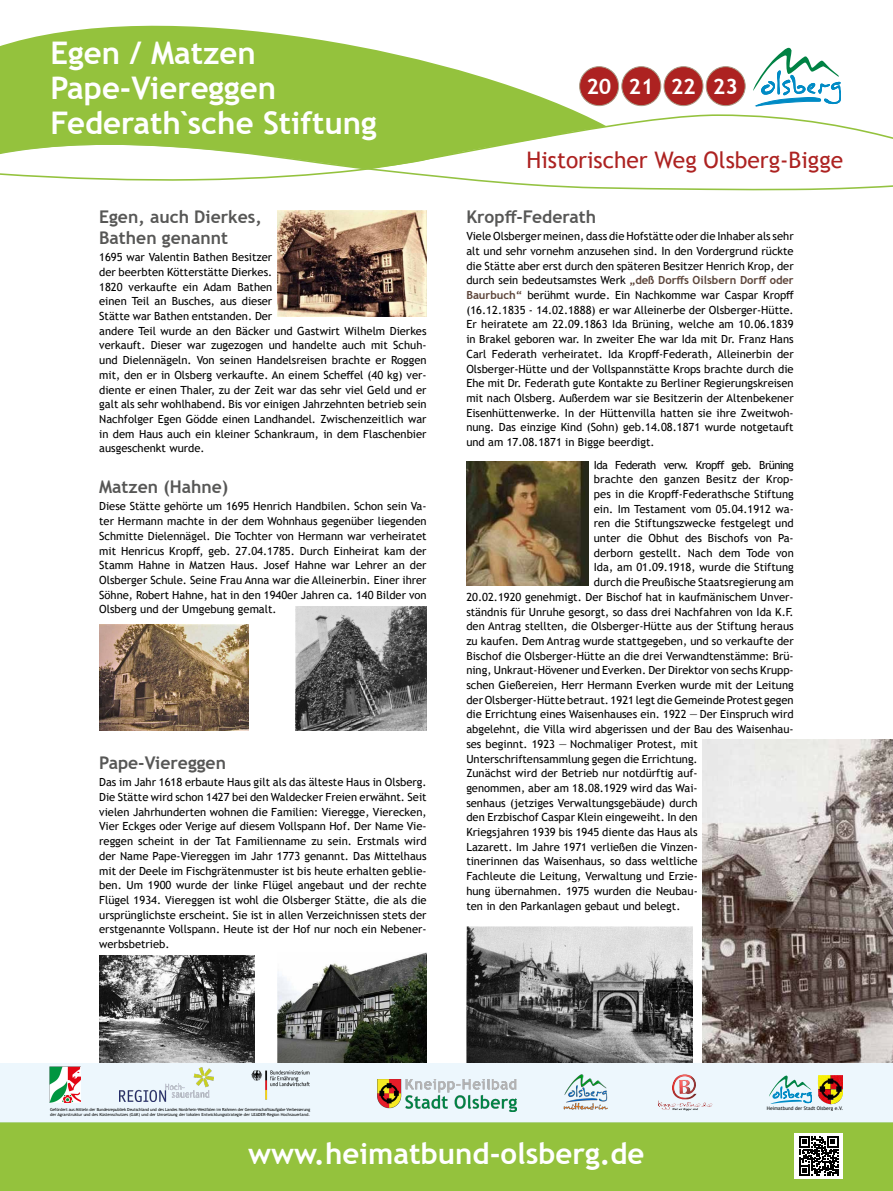
<style>
.page{position:relative;width:893px;height:1191px;background:#fff}
.page>*{position:absolute;margin:0;border:0;box-sizing:border-box;transform-origin:0 0}
.t1{font:700 31.15px/35.3px "Trebuchet MS";color:#fff}
.t2{font:700 29.4px "Trebuchet MS";color:#fff}
.t3{font:22.75px "Trebuchet MS";color:#ad2221}
.t4{font:700 21.35px "Trebuchet MS";color:#fff}
.t5{font:700 17.5px/21px "Trebuchet MS";color:#575756}
.t6{font:11.2px/14.7px "Trebuchet MS";color:#000;text-align:justify}
.t7{font:11.2px "Trebuchet MS";letter-spacing:-.05em;color:#000}
.t8{font:4.9px "Trebuchet MS";color:#000}
.t9{font:4.2px/5px "Trebuchet MS";letter-spacing:-.025em;color:#000}
.s1{font-weight:700;color:#5c4439}
</style>
<div class="page">
<div style="left:0;top:1122px;width:893px;height:69px;background:#94c23d"></div>
<svg style="left:0;top:25px;width:606px;height:89px;fill:#94c23d"></svg>
<svg style="left:0;top:114px;width:893px;height:29px;fill:#94c23d"></svg>
<svg style="left:0;top:143px;width:893px;height:47px"></svg>
<svg style="left:753px;top:48px;width:88px;height:59px"></svg>
<div style="left:0;top:1063px;width:893px;height:59px;background:#edf7fd"></div>
<img style="left:50px;top:1067px;width:30px;height:35px">
<img style="left:252px;top:1070px;width:57px;height:29px">
<img style="left:119px;top:1067px;width:94px;height:34px">
<img style="left:377px;top:1079px;width:139px;height:32px">
<img style="left:563px;top:1074px;width:45px;height:36px">
<svg style="left:769px;top:1075px;width:43px;height:29px"></svg>
<img style="left:818px;top:1075px;width:25px;height:29px">
<div style="left:794px;top:1133px;width:49px;height:45px;background:#fff"></div>
<svg style="left:799px;top:1136px;width:39px;height:39px"></svg>
<img style="left:672px;top:1074px;width:25px;height:24px">
<img style="left:658px;top:1098px;width:55px;height:13px">
<div style="left:706px;top:67px;width:39px;height:39px;background:#ad2221;border-radius:50%"></div>
<div style="left:706px;top:66px;width:39px;height:40px;border:1px solid #a89b85;border-radius:50%"></div>
<div style="left:664px;top:67px;width:39px;height:39px;background:#ad2221;border-radius:50%"></div>
<div style="left:664px;top:66px;width:39px;height:40px;border:1px solid #a89b85;border-radius:50%"></div>
<div style="left:622px;top:67px;width:39px;height:39px;background:#ad2221;border-radius:50%"></div>
<div style="left:621px;top:66px;width:40px;height:40px;border:1px solid #a89b85;border-radius:50%"></div>
<div style="left:580px;top:67px;width:39px;height:39px;background:#ad2221;border-radius:50%"></div>
<div style="left:579px;top:66px;width:40px;height:40px;border:1px solid #a89b85;border-radius:50%"></div>
<img style="left:277px;top:210px;width:149px;height:107px">
<img style="left:99px;top:624px;width:149px;height:106px">
<img style="left:277px;top:952px;width:149px;height:110px">
<img style="left:99px;top:955px;width:156px;height:107px">
<img style="left:295px;top:606px;width:131px;height:124px">
<img style="left:467px;top:461px;width:122px;height:124px">
<img style="left:703px;top:739px;width:190px;height:323px">
<img style="left:466px;top:926px;width:227px;height:136px">
<h1 class="t1" style="left:50px;top:35px;width:328px">Egen / Matzen<br>Pape-Viereggen<br>Federath`sche Stiftung</h1>
<h3 class="t5" style="left:99px;top:206px;width:164px">Egen, auch Dierkes,<br>Bathen genannt</h3>
<p class="t6" style="left:99px;top:250px;width:329px;text-align:left">1695 war Valentin Bathen Besitzer<br>der beerbten Kötterstätte Dierkes.<br>1820 verkaufte ein Adam Bathen<br>einen Teil an Busches, aus dieser<br>Stätte war Bathen entstanden. Der<br>andere Teil wurde an den Bäcker und Gastwirt Wilhelm Dierkes verkauft. Dieser war zugezogen und handelte auch mit Schuh&shy;und Dielennägeln. Von seinen Handelsreisen brachte er Roggen mit, den er in Olsberg verkaufte. An einem Scheffel (40 kg) ver&shy;diente er einen Thaler, zu der Zeit war das sehr viel Geld und er galt als sehr wohlhabend. Bis vor einigen Jahrzehnten betrieb sein Nachfolger Egen Gödde einen Landhandel. Zwischenzeitlich war in dem Haus auch ein kleiner Schankraum, in dem Flaschenbier ausgeschenkt wurde.</p>
<h3 class="t5" style="left:99px;top:476px;width:131px">Matzen (Hahne)</h3>
<p class="t6" style="left:99px;top:499px;width:329px">Diese Stätte gehörte um 1695 Henrich Handbilen. Schon sein Va&shy;ter Hermann machte in der dem Wohnhaus gegenüber liegenden Schmitte Dielennägel. Die Tochter von Hermann war verheiratet mit Henricus Kropff, geb. 27.04.1785. Durch Einheirat kam der Stamm Hahne in Matzen Haus. Josef Hahne war Lehrer an der Olsberger Schule. Seine Frau Anna war die Alleinerbin. Einer ihrer Söhne, Robert Hahne, hat in den 1940er Jahren ca. 140 Bilder von Olsberg und der Umgebung gemalt.</p>
<h3 class="t5" style="left:99px;top:752px;width:128px">Pape-Viereggen</h3>
<p class="t6" style="left:99px;top:775px;width:329px">Das im Jahr 1618 erbaute Haus gilt als das älteste Haus in Olsberg.<br>Die Stätte wird schon 1427 bei den Waldecker Freien erwähnt. Seit vielen Jahrhunderten wohnen die Familien: Vieregge, Vierecken, Vier Eckges oder Verige auf diesem Vollspann Hof. Der Name Vie&shy;reggen scheint in der Tat Familienname zu sein. Erstmals wird der Name Pape-Viereggen im Jahr 1773 genannt. Das Mittelhaus mit der Deele im Fischgrätenmuster ist bis heute erhalten geblie&shy;ben. Um 1900 wurde der linke Flügel angebaut und der rechte Flügel 1934. Viereggen ist wohl die Olsberger Stätte, die als die ursprünglichste erscheint. Sie ist in allen Verzeichnissen stets der erstgenannte Vollspann. Heute ist der Hof nur noch ein Nebener&shy;werbsbetrieb.</p>
<h3 class="t4" style="left:586px;top:73px;width:153px">20 21 22 23</h3>
<h3 class="t3" style="left:526px;top:146px;width:318px">Historischer Weg Olsberg-Bigge</h3>
<h3 class="t5" style="left:466px;top:206px;width:131px">Kropff-Federath</h3>
<p class="t6" style="left:466px;top:229px;width:329px">Viele Olsberger meinen, dass die Hofstätte oder die Inhaber als sehr alt und sehr vornehm anzusehen sind. In den Vordergrund rückte die Stätte aber erst durch den späteren Besitzer Henrich Krop, der durch sein bedeutsamstes Werk <span class="s1">„deß Dorffs Oilsbern Dorff oder Baurbuch“</span> berühmt wurde. Ein Nachkomme war Caspar Kropff (16.12.1835 - 14.02.1888) er war Alleinerbe der Olsberger-Hütte.<br>Er heiratete am 22.09.1863 Ida Brüning, welche am 10.06.1839 in Brakel geboren war. In zweiter Ehe war Ida mit Dr. Franz Hans Carl Federath verheiratet. Ida Kropff-Federath, Alleinerbin der Olsberger-Hütte und der Vollspannstätte Krops brachte durch die Ehe mit Dr. Federath gute Kontakte zu Berliner Regierungskreisen mit nach Olsberg. Außerdem war sie Besitzerin der Altenbekener Eisenhüttenwerke. In der Hüttenvilla hatten sie ihre Zweitwoh&shy;nung. Das einzige Kind (Sohn) geb.14.08.1871 wurde notgetauft und am 17.08.1871 in Bigge beerdigt.</p>
<p class="t7" style="left:594px;top:457px;width:201px">Ida Federath verw. Kropff geb. Brüning</p>
<p class="t6" style="left:594px;top:472px;width:201px">brachte den ganzen Besitz der Krop-</p>
<p class="t6" style="left:594px;top:486px;width:201px">pes in die Kropff-Federathsche Stiftung</p>
<p class="t6" style="left:594px;top:501px;width:201px">ein. Im Testament vom 05.04.1912 wa-</p>
<p class="t6" style="left:594px;top:516px;width:201px">ren die Stiftungszwecke festgelegt und</p>
<p class="t6" style="left:594px;top:530px;width:201px">unter die Obhut des Bischofs von Pa-</p>
<p class="t6" style="left:594px;top:545px;width:201px">derborn gestellt. Nach dem Tode von</p>
<p class="t6" style="left:594px;top:560px;width:201px">Ida, am 01.09.1918, wurde die Stiftung</p>
<p class="t6" style="left:594px;top:575px;width:201px">durch die Preußische Staatsregierung am</p>
<p class="t6" style="left:466px;top:589px;width:329px">20.02.1920 genehmigt. Der Bischof hat in kaufmänischem Unver-</p>
<p class="t6" style="left:466px;top:604px;width:329px">ständnis für Unruhe gesorgt, so dass drei Nachfahren von Ida K.F.</p>
<p class="t6" style="left:466px;top:619px;width:329px">den Antrag stellten, die Olsberger-Hütte aus der Stiftung heraus</p>
<p class="t6" style="left:466px;top:633px;width:329px">zu kaufen. Dem Antrag wurde stattgegeben, und so verkaufte der</p>
<p class="t6" style="left:466px;top:648px;width:329px">Bischof die Olsberger-Hütte an die drei Verwandtenstämme: Brü-</p>
<p class="t6" style="left:466px;top:663px;width:329px">ning, Unkraut-Hövener und Everken. Der Direktor von sechs Krupp-</p>
<p class="t6" style="left:466px;top:677px;width:329px">schen Gießereien, Herr Hermann Everken wurde mit der Leitung</p>
<p class="t6" style="left:466px;top:692px;width:329px">der Olsberger-Hütte betraut. 1921 legt die Gemeinde Protest gegen</p>
<p class="t6" style="left:466px;top:707px;width:329px">die Errichtung eines Waisenhauses ein. 1922 — Der Einspruch wird</p>
<p class="t6" style="left:466px;top:722px;width:329px">abgelehnt, die Villa wird abgerissen und der Bau des Waisenhau-</p>
<p class="t6" style="left:466px;top:736px;width:233px">ses beginnt. 1923 — Nochmaliger Protest, mit</p>
<p class="t6" style="left:466px;top:751px;width:233px">Unterschriftensammlung gegen die Errichtung.</p>
<p class="t6" style="left:466px;top:766px;width:233px">Zunächst wird der Betrieb nur notdürftig auf-</p>
<p class="t6" style="left:466px;top:780px;width:233px">genommen, aber am 18.08.1929 wird das Wai-</p>
<p class="t6" style="left:466px;top:795px;width:233px">senhaus (jetziges Verwaltungsgebäude) durch</p>
<p class="t6" style="left:466px;top:810px;width:233px">den Erzbischof Caspar Klein eingeweiht. In den</p>
<p class="t6" style="left:466px;top:824px;width:233px">Kriegsjahren 1939 bis 1945 diente das Haus als</p>
<p class="t6" style="left:466px;top:839px;width:233px">Lazarett. Im Jahre 1971 verließen die Vinzen-</p>
<p class="t6" style="left:466px;top:854px;width:233px">tinerinnen das Waisenhaus, so dass weltliche</p>
<p class="t6" style="left:466px;top:868px;width:233px">Fachleute die Leitung, Verwaltung und Erzie-</p>
<p class="t6" style="left:466px;top:883px;width:233px">hung übernahmen. 1975 wurden die Neubau-</p>
<p class="t6" style="left:466px;top:898px;width:216px">ten in den Parkanlagen gebaut und belegt.</p>
<p class="t9" style="left:50px;top:1106px;width:262px">Gefördert aus Mitteln der Bundesrepubliek Deutschland und des Landes Nordrhein-Westfalen im Rahmen der Gemeinschaftsaufgabe Verbesserung der Agrarstruktur und des Küstenschutzes (GAK) und der Umsetzung der lokalen Entwicklungsstrategie der LEADER-Region Hochsauerland.</p>
<p class="t8" style="left:767px;top:1105px;width:78px">Heimatbund der Stadt Olsberg e.V.</p>
<h2 class="t2" style="left:248px;top:1135px;width:398px">www.heimatbund-olsberg.de</h2>
</div>
